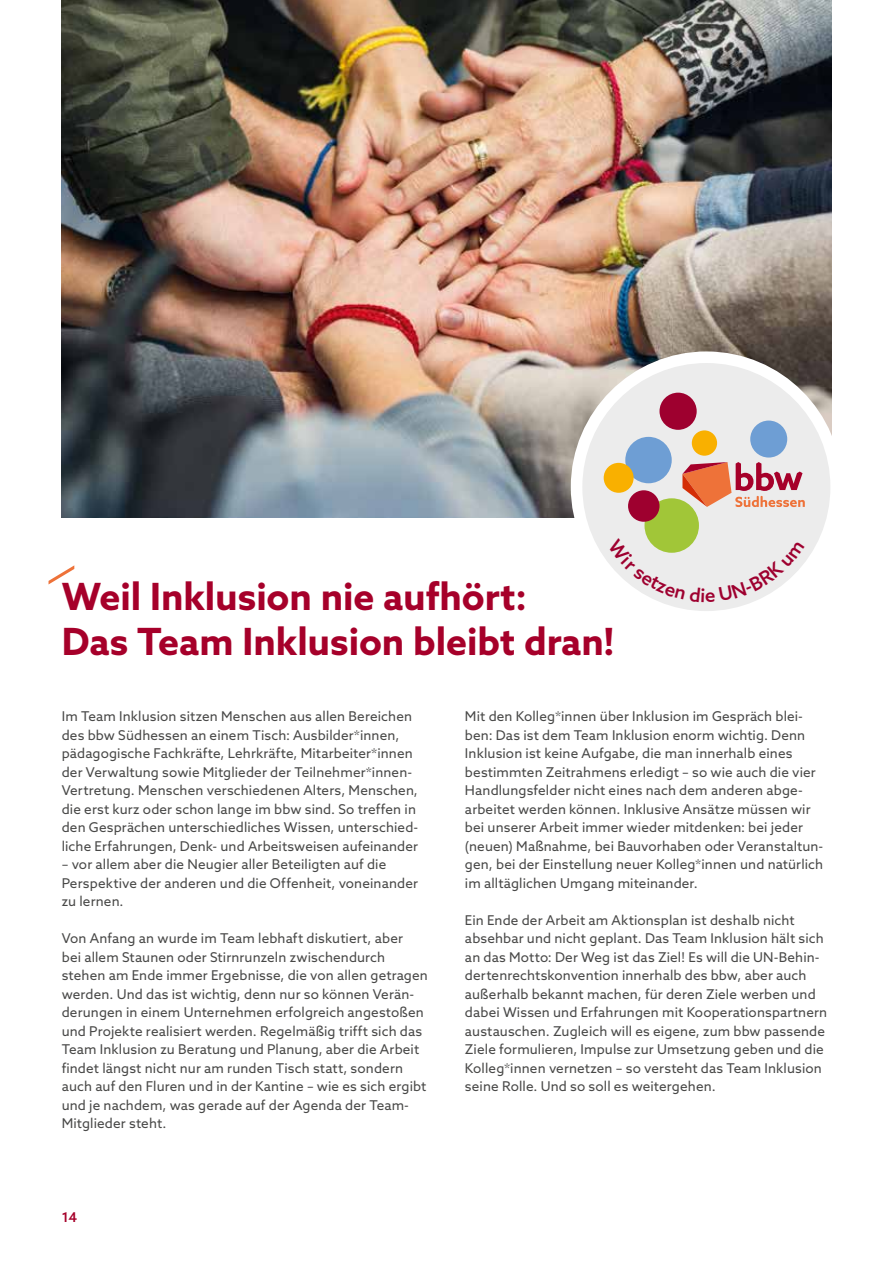
<style>
.page{position:relative;width:893px;height:1263px;background:#fff}
.page>*{position:absolute;margin:0;border:0;box-sizing:border-box;transform-origin:0 0}
.t1{font:700 37.5px/45px "Azo Sans";letter-spacing:-.005em;color:#a6002a}
.t2{font:13.5px/18.5px "Azo Sans";letter-spacing:.01em;color:#484847}
.t3{font:500 13.5px "Azo Sans";color:#a6002a}
</style>
<div class="page">
<img style="left:62px;top:0;width:769px;height:518px">
<svg style="left:49px;top:565px;width:25px;height:19px"></svg>
<div style="left:571px;top:351px;width:271px;height:272px;background:#fff;border-radius:50%"></div>
<div style="left:582px;top:363px;width:248px;height:248px;background:#ececec;border-radius:50%"></div>
<div style="left:625px;top:437px;width:47px;height:46px;background:#6e9ed4;border-radius:50%"></div>
<div style="left:750px;top:421px;width:37px;height:36px;background:#6e9ed4;border-radius:50%"></div>
<div style="left:659px;top:393px;width:38px;height:37px;background:#9e002f;border-radius:50%"></div>
<div style="left:692px;top:430px;width:25px;height:26px;background:#f9b000;border-radius:50%"></div>
<div style="left:604px;top:463px;width:30px;height:30px;background:#f9b000;border-radius:50%"></div>
<div style="left:644px;top:498px;width:55px;height:55px;background:#a1c638;border-radius:50%"></div>
<div style="left:628px;top:490px;width:31px;height:32px;background:#9e002f;border-radius:50%"></div>
<svg style="left:682px;top:462px;width:123px;height:45px"></svg>
<svg style="left:608px;top:538px;width:193px;height:64px"></svg>
<h1 class="t1" style="left:62px;top:574px;width:554px">Weil Inklusion nie aufhört:<br>Das Team Inklusion bleibt dran!</h1>
<p class="t2" style="left:62px;top:707px;width:358px">Im Team Inklusion sitzen Menschen aus allen Bereichen des bbw Südhessen an einem Tisch: Ausbilder*innen, pädagogische Fachkräfte, Lehrkräfte, Mitarbeiter*innen der Verwaltung sowie Mitglieder der Teilnehmer*innen-Vertretung. Menschen verschiedenen Alters, Menschen, die erst kurz oder schon lange im bbw sind. So treffen in den Gesprächen unterschiedliches Wissen, unterschied&shy;liche Erfahrungen, Denk- und Arbeitsweisen aufeinander</p>
<p class="t2" style="left:62px;top:855px;width:358px">– vor allem aber die Neugier aller Beteiligten auf die<br>Perspektive der anderen und die Offenheit, voneinander zu lernen.</p>
<p class="t2" style="left:62px;top:929px;width:368px">Von Anfang an wurde im Team lebhaft diskutiert, aber<br>bei allem Staunen oder Stirnrunzeln zwischendurch stehen am Ende immer Ergebnisse, die von allen getragen werden. Und das ist wichtig, denn nur so können Verän&shy;derungen in einem Unternehmen erfolgreich angestoßen und Projekte realisiert werden. Regelmäßig trifft sich das Team Inklusion zu Beratung und Planung, aber die Arbeit findet längst nicht nur am runden Tisch statt, sondern auch auf den Fluren und in der Kantine – wie es sich ergibt und je nachdem, was gerade auf der Agenda der Team-Mitglieder steht.</p>
<p class="t3" style="left:62px;top:1208px;width:17px">14</p>
<p class="t2" style="left:465px;top:707px;width:360px">Mit den Kolleg*innen über Inklusion im Gespräch blei&shy;ben: Das ist dem Team Inklusion enorm wichtig. Denn Inklusion ist keine Aufgabe, die man innerhalb eines bestimmten Zeitrahmens erledigt – so wie auch die vier Handlungsfelder nicht eines nach dem anderen abge&shy;arbeitet werden können. Inklusive Ansätze müssen wir bei unserer Arbeit immer wieder mitdenken: bei jeder (neuen) Maßnahme, bei Bauvorhaben oder Veranstaltun&shy;gen, bei der Einstellung neuer Kolleg*innen und natürlich im alltäglichen Umgang miteinander.</p>
<p class="t2" style="left:465px;top:911px;width:364px">Ein Ende der Arbeit am Aktionsplan ist deshalb nicht absehbar und nicht geplant. Das Team Inklusion hält sich an das Motto: Der Weg ist das Ziel! Es will die UN-Behin&shy;dertenrechtskonvention innerhalb des bbw, aber auch außerhalb bekannt machen, für deren Ziele werben und dabei Wissen und Erfahrungen mit Kooperationspartnern austauschen. Zugleich will es eigene, zum bbw passende Ziele formulieren, Impulse zur Umsetzung geben und die Kolleg*innen vernetzen – so versteht das Team Inklusion seine Rolle. Und so soll es weitergehen.</p>
</div>
